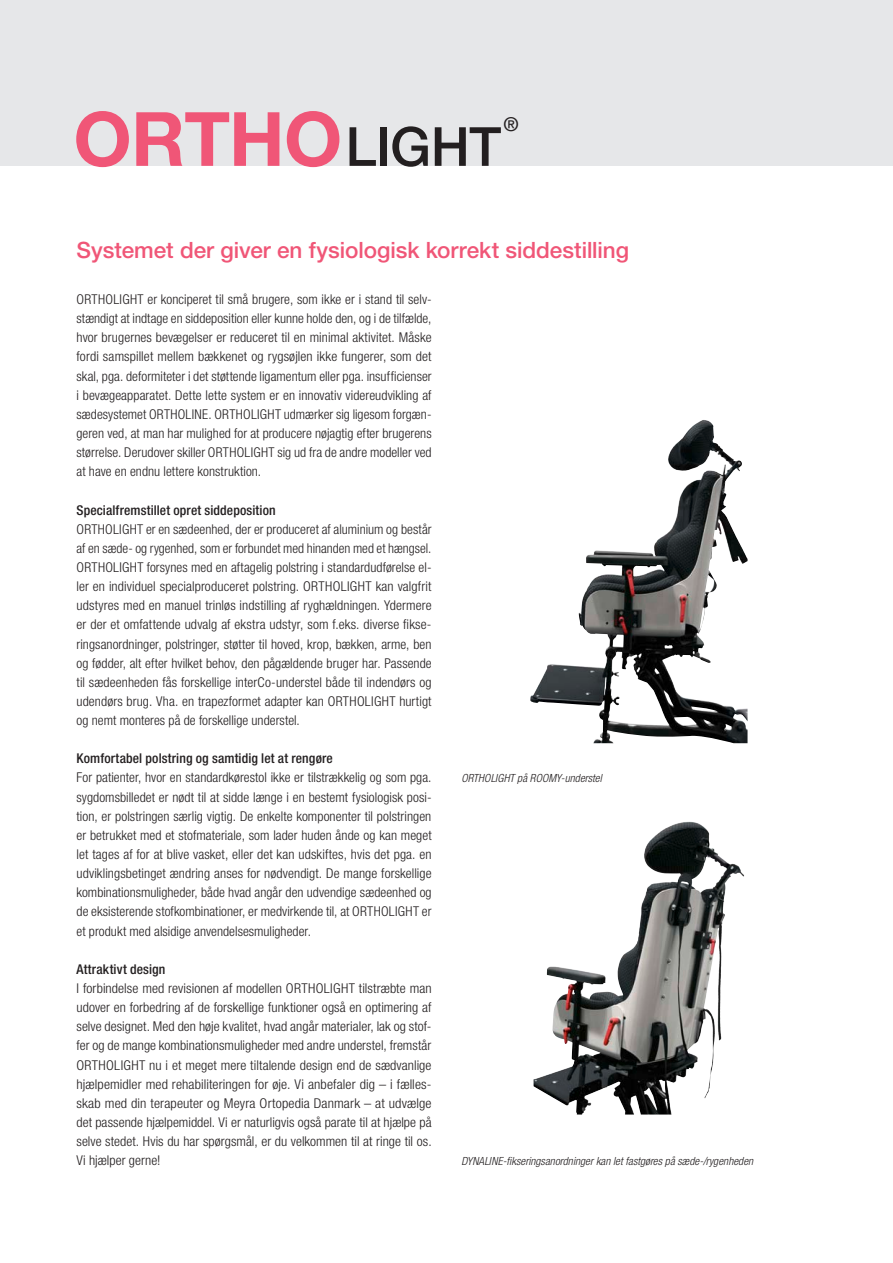
<style>
.page{position:relative;width:893px;height:1263px;background:#fff}
.page>*{position:absolute;margin:0;border:0;box-sizing:border-box;transform-origin:0 0}
.t1{font:700 75px "Helvetica Neue LT Pro";letter-spacing:-.01em;color:#f05677}
.t2{font:500 22.5px "Helvetica Neue LT Pro";color:#f05677}
.t3{font:500 19.2px "Helvetica Neue LT Pro";color:#231f20}
.t4{font:300 condensed 13.5px/19.2px "Helvetica Neue LT Pro";letter-spacing:.005em;color:#231f20;text-align:justify}
.t5{font:300 condensed 13.5px/19.2px "Helvetica Neue LT Pro";letter-spacing:.005em;color:#231f20;text-align:justify;scale:1.04 1}
.t6{font:500 condensed 13.5px "Helvetica Neue LT Pro";letter-spacing:.01em;color:#231f20}
.t7{font:italic 300 condensed 11.25px "Helvetica Neue LT Pro";letter-spacing:.01em;color:#231f20}
.s1{font-weight:500;font-size:54px;color:#231f20}
</style>
<div class="page">
<div style="left:0;top:0;width:893px;height:166px;background:#e6e7e9"></div>
<img style="left:534px;top:822px;width:155px;height:292px">
<img style="left:530px;top:420px;width:202px;height:323px">
<h1 class="t1" style="left:73px;top:92px;width:429px">ORTHO<span class="s1">LIGHT</span></h1>
<h3 class="t3" style="left:504px;top:113px;width:17px">®</h3>
<h2 class="t2" style="left:77px;top:237px;width:554px">Systemet der giver en fysiologisk korrekt siddestilling</h2>
<p class="t4" style="left:77px;top:290px;width:357px">ORTHOLIGHT er konciperet til små brugere, som ikke er i stand til selv&shy;stændigt at indtage en siddeposition eller kunne holde den, og i de tilfælde, hvor brugernes bevægelser er reduceret til en minimal aktivitet. Måske fordi samspillet mellem bækkenet og rygsøjlen ikke fungerer, som det skal, pga. deformiteter i det støttende ligamentum eller pga. insufficienser i bevægeapparatet. Dette lette system er en innovativ videreudvikling af sædesystemet ORTHOLINE. ORTHOLIGHT udmærker sig ligesom forgæn&shy;geren ved, at man har mulighed for at producere nøjagtig efter brugerens størrelse. Derudover skiller ORTHOLIGHT sig ud fra de andre modeller ved at have en endnu lettere konstruktion.</p>
<p class="t6" style="left:77px;top:502px;width:201px">Specialfremstillet opret siddeposition</p>
<p class="t4" style="left:77px;top:519px;width:357px">ORTHOLIGHT er en sædeenhed, der er produceret af aluminium og består af en sæde- og rygenhed, som er forbundet med hinanden med et hængsel.<br>ORTHOLIGHT forsynes med en aftagelig polstring i standardudførelse el&shy;ler en individuel specialproduceret polstring. ORTHOLIGHT kan valgfrit udstyres med en manuel trinløs indstilling af ryghældningen. Ydermere er der et omfattende udvalg af ekstra udstyr, som f.eks. diverse fikse&shy;ringsanordninger, polstringer, støtter til hoved, krop, bækken, arme, ben og fødder, alt efter hvilket behov, den pågældende bruger har. Passende til sædeenheden fås forskellige interCo-understel både til indendørs og udendørs brug. Vha. en trapezformet adapter kan ORTHOLIGHT hurtigt og nemt monteres på de forskellige understel.</p>
<p class="t6" style="left:77px;top:750px;width:258px">Komfortabel polstring og samtidig let at rengøre</p>
<p class="t4" style="left:77px;top:768px;width:357px">For patienter, hvor en standardkørestol ikke er tilstrækkelig og som pga. sygdomsbilledet er nødt til at sidde længe i en bestemt fysiologisk posi&shy;tion, er polstringen særlig vigtig. De enkelte komponenter til polstringen er betrukket med et stofmateriale, som lader huden ånde og kan meget let tages af for at blive vasket, eller det kan udskiftes, hvis det pga. en udviklingsbetinget ændring anses for nødvendigt. De mange forskellige kombinationsmuligheder, både hvad angår den udvendige sædeenhed og de eksisterende stofkombinationer, er medvirkende til, at ORTHOLIGHT er et produkt med alsidige anvendelsesmuligheder.</p>
<p class="t6" style="left:77px;top:961px;width:90px">Attraktivt design</p>
<p class="t5" style="left:77px;top:978px;width:343px">I forbindelse med revisionen af modellen ORTHOLIGHT tilstræbte man udover en forbedring af de forskellige funktioner også en optimering af selve designet. Med den høje kvalitet, hvad angår materialer, lak og stof&shy;fer og de mange kombinationsmuligheder med andre understel, fremstår ORTHOLIGHT nu i et meget mere tiltalende design end de sædvanlige hjælpemidler med rehabiliteringen for øje. Vi anbefaler dig – i fælles&shy;skab med din terapeuter og Meyra Ortopedia Danmark – at udvælge det passende hjælpemiddel. Vi er naturligvis også parate til at hjælpe på selve stedet. Hvis du har spørgsmål, er du velkommen til at ringe til os.<br>Vi hjælper gerne!</p>
<p class="t7" style="left:461px;top:772px;width:142px">ORTHOLIGHT på ROOMY-understel</p>
<p class="t7" style="left:461px;top:1155px;width:293px">DYNALINE-fikseringsanordninger kan let fastgøres på sæde-/rygenheden</p>
</div>
